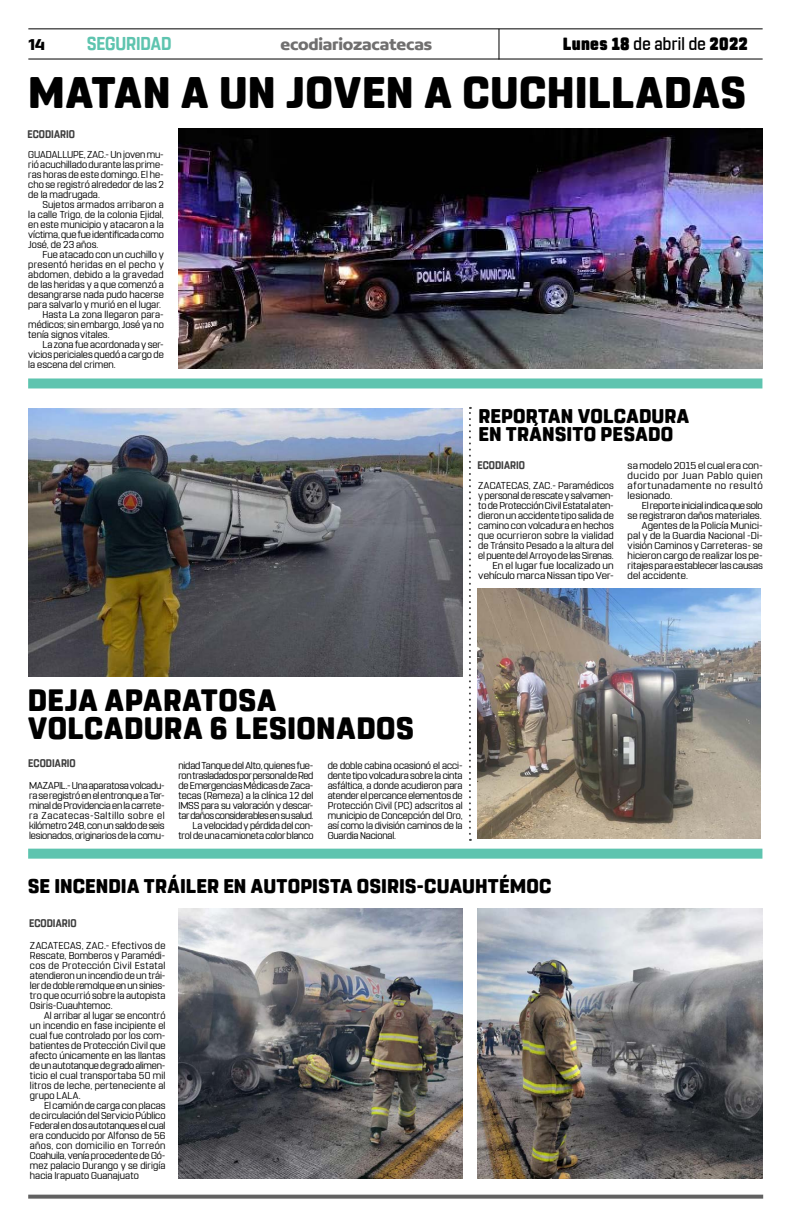
<style>
.page{position:relative;width:791px;height:1225px;background:#fff}
.page>*{position:absolute;margin:0;border:0;box-sizing:border-box;transform-origin:0 0}
.t1{font:800 44px "Rohn Rounded";letter-spacing:.01em;color:#000}
.t2{font:800 30.8px/28px "Rohn Rounded";letter-spacing:.015em;color:#000}
.t3{font:800 19.8px/18px "Rohn Rounded";letter-spacing:.01em;color:#000}
.t4{font:700 18.6px "Rohn Rounded";letter-spacing:-.01em;color:#5ec4af;scale:.91 1}
.t5{font:900 17.6px "Rohn Rounded";letter-spacing:.02em;color:#000;scale:.91 1}
.t6{font:700 16.9px "Concord";letter-spacing:-.01em;color:#706f6f}
.t7{font:700 16.9px "Concord";color:#000}
.t8{font:700 11px "Rohn Rounded";letter-spacing:.005em;color:#3d3d3d;scale:.91 1}
.t9{font:10px/10px "Rohn Rounded";color:#000;text-align:justify}
.t10{font:10px/10px "Rohn Rounded";color:#000;text-align:justify;scale:1.05 1}
.t11{font:10px "Rohn Rounded";letter-spacing:-.02em;color:#000}
.t12{font:10px "Rohn Rounded";letter-spacing:.03em;color:#000}
.t13{font:10px "Rohn Rounded";letter-spacing:.025em;color:#000}
.s1{font-weight:500}
</style>
<div class="page">
<hr style="left:28px;top:28px;width:735px;height:1px;background:#000">
<hr style="left:28px;top:59px;width:735px;height:1px;background:#000">
<hr style="left:498px;top:29px;width:1px;height:31px;background:#000">
<svg style="left:28px;top:1194px;width:735px;height:4px;background:#7a7a7a"></svg>
<div style="left:28px;top:378px;width:734px;height:10px;background:#5ec4af"></div>
<div style="left:28px;top:848px;width:734px;height:10px;background:#5ec4af"></div>
<svg style="left:469px;top:407px;width:2px;height:434px"></svg>
<img style="left:178px;top:128px;width:585px;height:240px">
<img style="left:477px;top:588px;width:284px;height:250px">
<img style="left:29px;top:408px;width:434px;height:268px">
<img style="left:178px;top:908px;width:285px;height:270px">
<img style="left:477px;top:908px;width:285px;height:270px">
<h3 class="t7" style="left:28px;top:34px;width:18px">14</h3>
<h3 class="t4" style="left:87px;top:32px;width:95px">SEGURIDAD</h3>
<h3 class="t6" style="left:280px;top:34px;width:153px">ecodiariozacatecas</h3>
<h3 class="t5" style="left:563px;top:33px;width:205px">Lunes 18 <span class="s1">de abril de</span> 2022</h3>
<h1 class="t1" style="left:28px;top:68px;width:719px">MATAN A UN JOVEN A CUCHILLADAS</h1>
<p class="t8" style="left:27px;top:128px;width:54px">ECODIARIO</p>
<p class="t9" style="left:28px;top:150px;width:137px">GUADALLUPE, ZAC.- Un joven mu&shy;rió acuchillado durante las prime&shy;ras horas de este domingo. El he&shy;cho se registró alrededor de las 2 de la madrugada.</p>
<p class="t9" style="left:28px;top:200px;width:137px;text-indent:14px">Sujetos armados arribaron a la calle Trigo, de la colonia Ejidal, en este municipio y atacaron a la víctima, que fue identificada como José, de 23 años.</p>
<p class="t9" style="left:42px;top:250px;width:123px">Fue atacado con un cuchillo y</p>
<p class="t12" style="left:28px;top:259px;width:137px">presentó heridas en el pecho y</p>
<p class="t13" style="left:28px;top:269px;width:137px">abdomen, debido a la gravedad</p>
<p class="t9" style="left:28px;top:280px;width:137px">de las heridas y a que comenzó a</p>
<p class="t9" style="left:28px;top:290px;width:137px">desangrarse nada pudo hacerse</p>
<p class="t9" style="left:28px;top:300px;width:134px">para salvarlo y murió en el lugar.</p>
<p class="t9" style="left:42px;top:310px;width:123px">Hasta La zona llegaron para-</p>
<p class="t9" style="left:28px;top:320px;width:137px">médicos; sin embargo, José ya no</p>
<p class="t9" style="left:28px;top:330px;width:83px">tenía signos vitales.</p>
<p class="t9" style="left:42px;top:340px;width:123px">La zona fue acordonada y ser-</p>
<p class="t9" style="left:28px;top:350px;width:137px">vicios periciales quedó a cargo de</p>
<p class="t9" style="left:28px;top:360px;width:89px">la escena del crimen.</p>
<h3 class="t3" style="left:478px;top:407px;width:212px">REPORTAN VOLCADURA<br>EN TRÁNSITO PESADO</h3>
<p class="t8" style="left:477px;top:459px;width:54px">ECODIARIO</p>
<p class="t9" style="left:478px;top:480px;width:137px;text-align:right">ZACATECAS, ZAC.- Paramédicos y personal de rescate y salvamen&shy;to de Protección Civil Estatal aten&shy;dieron un accidente tipo salida de camino con volcadura en hechos que ocurrieron sobre la vialidad de Tránsito Pesado a la altura del el puente del Arroyo de las Sirenas.<br>En el lugar fue localizado un vehículo marca Nissan tipo Ver-</p>
<p class="t10" style="left:628px;top:460px;width:130px">sa modelo 2015 el cual era con&shy;ducido por Juan Pablo quien afortunadamente no resultó lesionado.</p>
<p class="t11" style="left:642px;top:499px;width:123px">El reporte inicial indica que solo</p>
<p class="t9" style="left:628px;top:510px;width:135px">se registraron daños materiales.</p>
<p class="t9" style="left:642px;top:520px;width:122px">Agentes de la Policía Munici-</p>
<p class="t9" style="left:628px;top:530px;width:137px">pal y de la Guardia Nacional -Di-</p>
<p class="t9" style="left:628px;top:540px;width:137px">visión Caminos y Carreteras- se</p>
<p class="t9" style="left:628px;top:550px;width:137px">hicieron cargo de realizar los pe-</p>
<p class="t9" style="left:628px;top:560px;width:137px">ritajes para establecer las causas</p>
<p class="t9" style="left:628px;top:570px;width:62px">del accidente.</p>
<h2 class="t2" style="left:28px;top:686px;width:388px">DEJA APARATOSA<br>VOLCADURA 6 LESIONADOS</h2>
<p class="t8" style="left:28px;top:756px;width:54px">ECODIARIO</p>
<p class="t9" style="left:29px;top:780px;width:137px">MAZAPIL.- Una aparatosa volcadu&shy;ra se registró en el entronque a Ter&shy;minal de Providencia en la carrete&shy;ra Zacatecas-Saltillo sobre el kilómetro 248, con un saldo de seis lesionados, originarios de la comu-</p>
<p class="t9" style="left:178px;top:760px;width:137px;text-align:right">nidad Tanque del Alto, quienes fue&shy;ron trasladados por personal de Red de Emergencias Médicas de Zaca&shy;tecas (Remeza) a la clínica 12 del IMSS para su valoración y descar&shy;tar daños considerables en su salud.<br>La velocidad y pérdida del con&shy;trol de una camioneta color blanco</p>
<p class="t9" style="left:328px;top:760px;width:137px">de doble cabina ocasionó el acci&shy;dente tipo volcadura sobre la cinta asfáltica, a donde acudieron para atender el percance elementos de Protección Civil (PC) adscritos al municipio de Concepción del Oro, así como la división caminos de la Guardia Nacional.</p>
<h3 class="t3" style="left:28px;top:877px;width:525px">SE INCENDIA TRÁILER EN AUTOPISTA OSIRIS-CUAUHTÉMOC</h3>
<p class="t8" style="left:29px;top:916px;width:54px">ECODIARIO</p>
<p class="t9" style="left:30px;top:940px;width:137px">ZACATECAS, ZAC.- Efectivos de Rescate, Bomberos y Paramédi&shy;cos de Protección Civil Estatal atendieron un incendio de un trái&shy;ler de doble remolque en un sinies&shy;tro que ocurrió sobre la autopista Osiris-Cuauhtemoc.</p>
<p class="t9" style="left:30px;top:1010px;width:137px;text-indent:14px">Al arribar al lugar se encontró un incendio en fase incipiente el cual fue controlado por los com&shy;batientes de Protección Civil que afecto únicamente en las llantas de un autotanque de grado alimen&shy;ticio el cual transportaba 50 mil litros de leche, perteneciente al grupo LALA.</p>
<p class="t9" style="left:30px;top:1100px;width:137px;text-indent:14px">El camión de carga con placas de circulación del Servicio Público Federal en dos autotanques el cual era conducido por Alfonso de 56 años, con domicilio en Torreón Coahuila, venía procedente de Gó&shy;mez palacio Durango y se dirigía hacia Irapuato Guanajuato</p>
</div>
